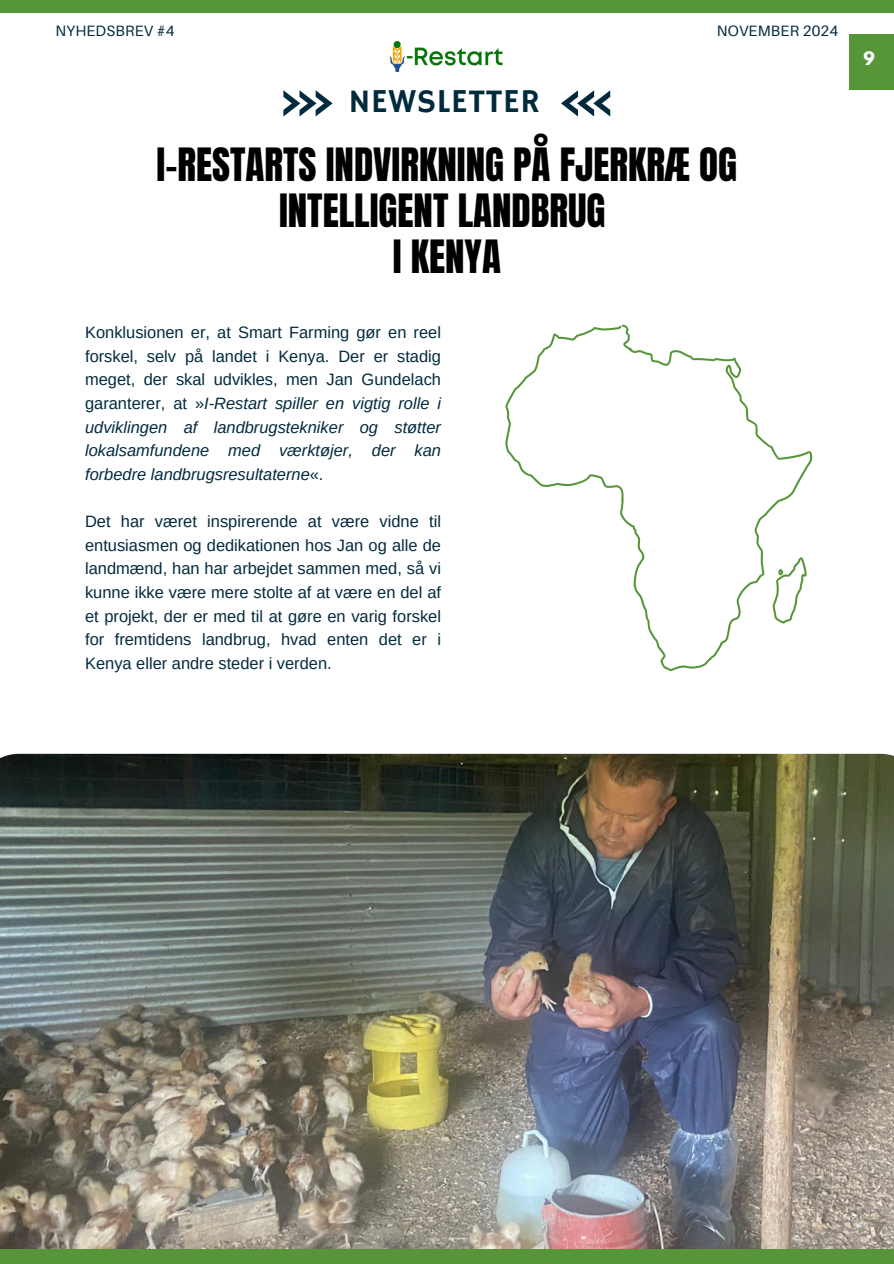
<style>
.page{position:relative;width:894px;height:1264px;background:#fff}
.page>*{position:absolute;margin:0;border:0;box-sizing:border-box;transform-origin:0 0}
.t1{font:39px/46.2px "Anton";color:#000;text-align:center}
.t2{font:33.3px "Hammersmith One";letter-spacing:.02em;color:#022a3d}
.t3{font:italic 16.5px/23.7px "Arimo";color:#022a3d;text-align:justify}
.t4{font:16.5px/23.7px "Arimo";color:#022a3d;text-align:justify}
.t5{font:700 16.5px "League Spartan";color:#fff}
.t6{font:15px "Aileron";letter-spacing:.015em;color:#022a3d}
.s1{font-style:normal}
</style>
<div class="page">
<div style="left:0;top:0;width:893px;height:12px;background:#569639"></div>
<img style="left:0;top:753px;width:893px;height:496px">
<div style="left:0;top:1249px;width:893px;height:14px;background:#569639"></div>
<img style="left:389px;top:41px;width:114px;height:32px">
<svg style="left:283px;top:90px;width:49px;height:26px"></svg>
<svg style="left:561px;top:90px;width:49px;height:26px"></svg>
<svg style="left:505px;top:325px;width:307px;height:346px"></svg>
<div style="left:849px;top:34px;width:44px;height:55px;background:#569639"></div>
<p class="t6" style="left:55px;top:21px;width:121px">NYHEDSBREV #4</p>
<h3 class="t6" style="left:716px;top:21px;width:123px">NOVEMBER 2024</h3>
<p class="t2" style="left:348px;top:81px;width:193px">NEWSLETTER</p>
<h1 class="t1" style="left:156px;top:142px;width:582px">I-RESTARTS INDVIRKNING PÅ FJERKRÆ OG<br>INTELLIGENT LANDBRUG<br>I KENYA</h1>
<h2 class="t3" style="left:85px;top:320px;width:357px"><span class="s1">Konklusionen er, at Smart Farming gør en reel forskel, selv på landet i Kenya. Der er stadig meget, der skal udvikles, men Jan Gundelach garanterer, at »</span>I-Restart spiller en vigtig rolle i udviklingen af landbrugstekniker og støtter lokalsamfundene med værktøjer, der kan forbedre landbrugsresultaterne<span class="s1">«.</span></h2>
<p class="t4" style="left:85px;top:509px;width:357px">Det har været inspirerende at være vidne til entusiasmen og dedikationen hos Jan og alle de landmænd, han har arbejdet sammen med, så vi kunne ikke være mere stolte af at være en del af et projekt, der er med til at gøre en varig forskel for fremtidens landbrug, hvad enten det er i Kenya eller andre steder i verden.</p>
<p class="t5" style="left:863px;top:51px;width:13px">9</p>
</div>
